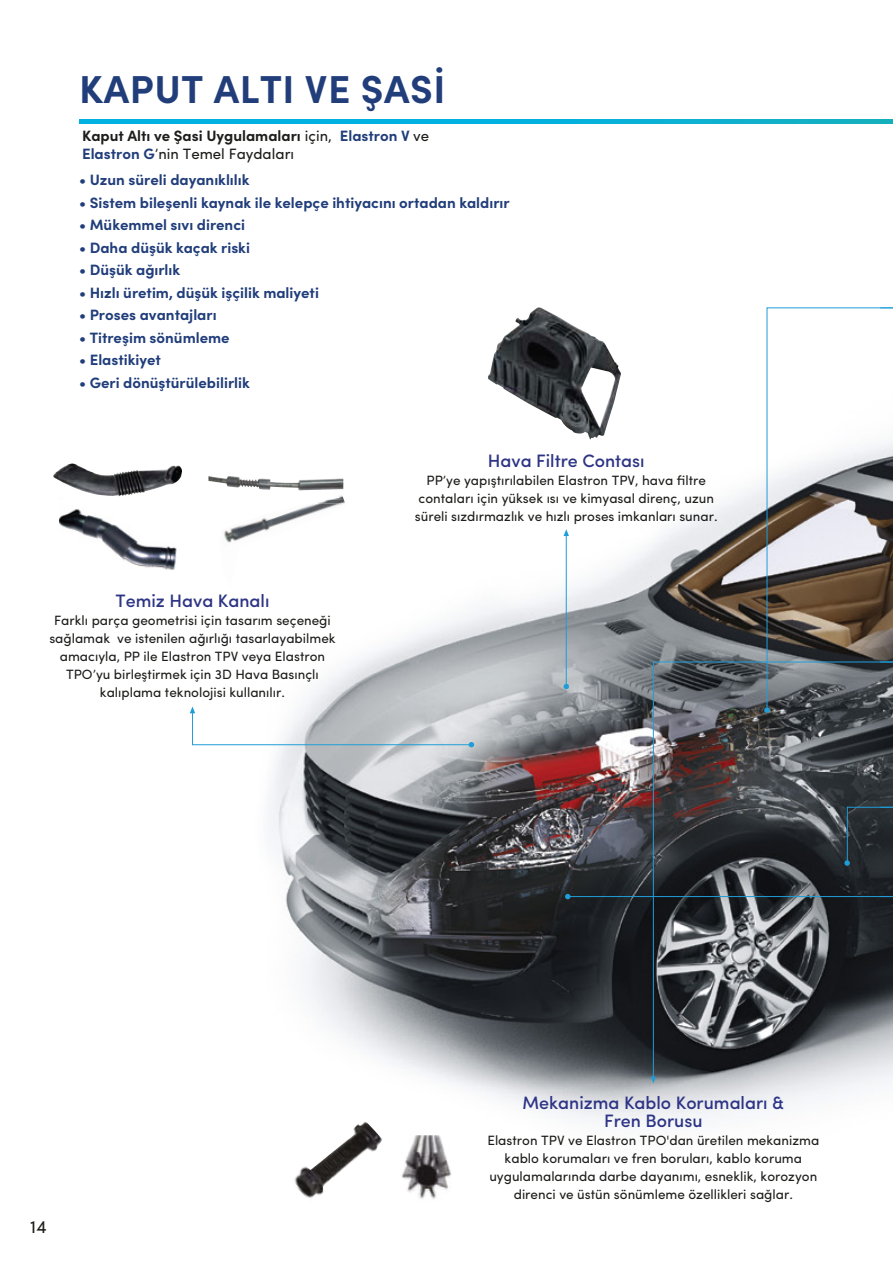
<style>
.page{position:relative;width:893px;height:1263px;background:#fff}
.page>*{position:absolute;margin:0;border:0;box-sizing:border-box;transform-origin:0 0}
.t1{font:700 39px "Sofia Pro";letter-spacing:.015em;color:#213e7b}
.t2{font:500 18px/18px "Sofia Pro";color:#2d3484;text-align:center}
.t3{font:18px "Sofia Pro";color:#1d1d1b}
.t4{font:700 15px "Sofia Pro";color:#213e7b}
.t5{font:700 15px/18px "Sofia Pro";color:#1d1d1b}
.t6{font:13.5px/18px "Sofia Pro";color:#1d1d1b;text-align:center}
.s1{font-weight:400}
.s2{color:#213e7b}
</style>
<div class="page">
<img style="left:189px;top:439px;width:704px;height:684px">
<svg style="left:190px;top:706px;width:284px;height:41px"></svg>
<svg style="left:563px;top:684px;width:6px;height:5px"></svg>
<svg style="left:563px;top:529px;width:6px;height:7px"></svg>
<hr style="left:566px;top:536px;width:1px;height:148px;background:#1f9dd8">
<svg style="left:766px;top:307px;width:127px;height:354px"></svg>
<svg style="left:565px;top:894px;width:5px;height:5px"></svg>
<hr style="left:568px;top:896px;width:325px;height:1px;background:#1f9dd8">
<img style="left:291px;top:1121px;width:92px;height:77px">
<img style="left:219px;top:503px;width:127px;height:85px">
<img style="left:308px;top:499px;width:37px;height:4px">
<img style="left:323px;top:495px;width:21px;height:5px">
<img style="left:401px;top:1135px;width:51px;height:64px">
<svg style="left:651px;top:1077px;width:5px;height:6px"></svg>
<svg style="left:652px;top:661px;width:241px;height:417px"></svg>
<img style="left:208px;top:476px;width:135px;height:14px">
<img style="left:60px;top:509px;width:117px;height:61px">
<img style="left:488px;top:307px;width:133px;height:132px">
<img style="left:53px;top:463px;width:129px;height:34px">
<svg style="left:79px;top:119px;width:814px;height:4px"></svg>
<h1 class="t1" style="left:79px;top:59px;width:368px">KAPUT ALTI VE ŞASİ</h1>
<p class="t5" style="left:82px;top:126px;width:349px">Kaput Altı ve Şasi Uygulamaları <span class="s1">için,</span> <span class="s2">Elastron V</span> <span class="s1">ve<br></span><span class="s2">Elastron G</span><span class="s1">’nin Temel Faydaları</span></p>
<p class="t4" style="left:79px;top:169px;width:172px">• Uzun süreli dayanıklılık</p>
<p class="t4" style="left:79px;top:191px;width:432px">• Sistem bileşenli kaynak ile kelepçe ihtiyacını ortadan kaldırır</p>
<p class="t4" style="left:79px;top:214px;width:167px">• Mükemmel sıvı direnci</p>
<p class="t4" style="left:79px;top:236px;width:172px">• Daha düşük kaçak riski</p>
<p class="t4" style="left:79px;top:259px;width:103px">• Düşük ağırlık</p>
<p class="t4" style="left:79px;top:281px;width:241px">• Hızlı üretim, düşük işçilik maliyeti</p>
<p class="t4" style="left:79px;top:304px;width:139px">• Proses avantajları</p>
<p class="t4" style="left:79px;top:326px;width:152px">• Titreşim sönümleme</p>
<p class="t4" style="left:79px;top:349px;width:83px">• Elastikiyet</p>
<p class="t4" style="left:79px;top:371px;width:172px">• Geri dönüştürülebilirlik</p>
<h2 class="t2" style="left:116px;top:590px;width:155px">Temiz Hava Kanalı</h2>
<p class="t6" style="left:49px;top:610px;width:288px">Farklı parça geometrisi için tasarım seçeneği sağlamak ve istenilen ağırlığı tasarlayabilmek amacıyla, PP ile Elastron TPV veya Elastron TPO’yu birleştirmek için 3D Hava Basınçlı kalıplama teknolojisi kullanılır.</p>
<h2 class="t2" style="left:488px;top:450px;width:158px">Hava Filtre Contası</h2>
<p class="t6" style="left:415px;top:470px;width:304px">PP’ye yapıştırılabilen Elastron TPV, hava filtre contaları için yüksek ısı ve kimyasal direnç, uzun süreli sızdırmazlık ve hızlı proses imkanları sunar.</p>
<h2 class="t3" style="left:30px;top:1213px;width:18px">14</h2>
<h2 class="t2" style="left:522px;top:1092px;width:263px">Mekanizma Kablo Korumaları &amp;<br>Fren Borusu</h2>
<p class="t6" style="left:487px;top:1130px;width:333px">Elastron TPV ve Elastron TPO'dan üretilen mekanizma kablo korumaları ve fren boruları, kablo koruma uygulamalarında darbe dayanımı, esneklik, korozyon direnci ve üstün sönümleme özellikleri sağlar.</p>
</div>
